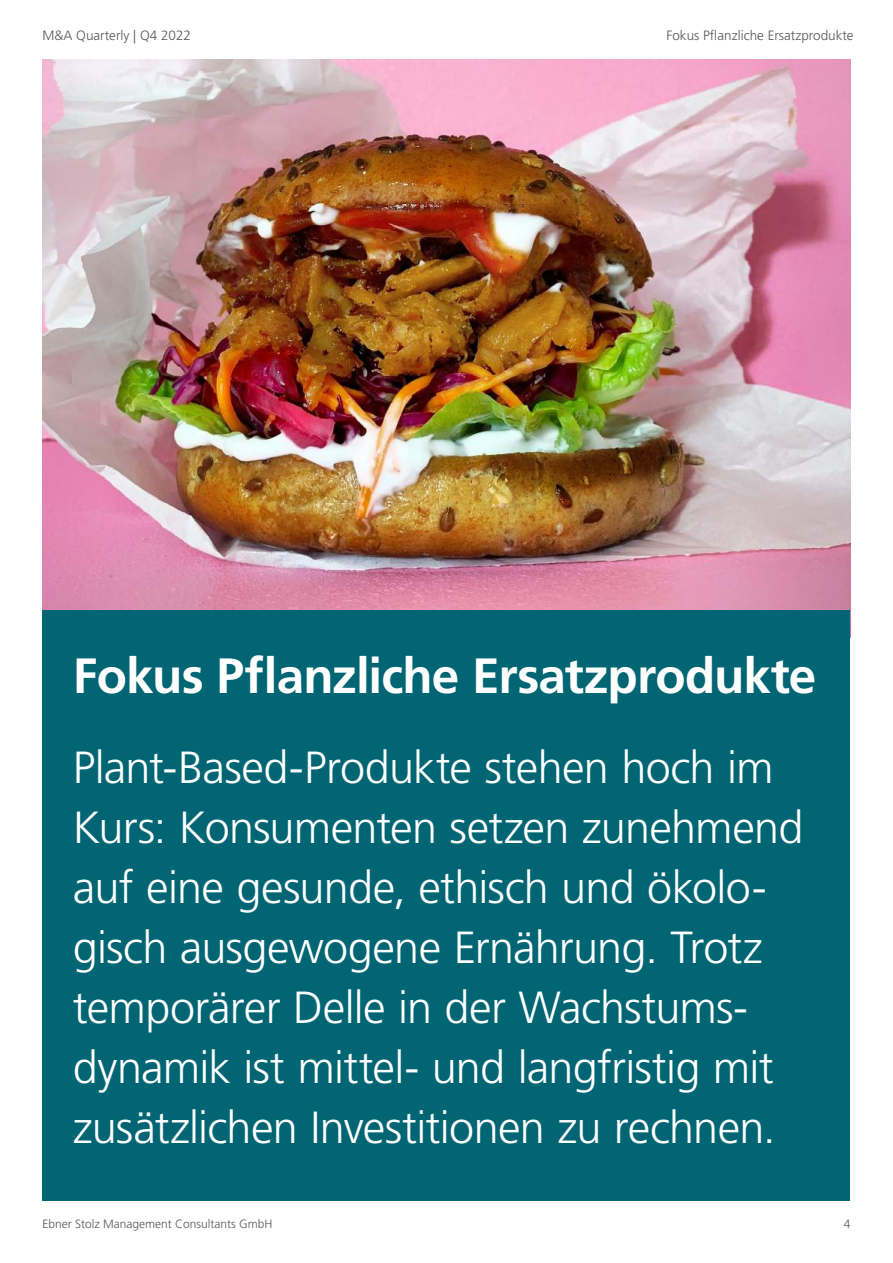
<style>
.page{position:relative;width:893px;height:1263px;background:#fff}
.page>*{position:absolute;margin:0;border:0;box-sizing:border-box;transform-origin:0 0}
.t1{font:700 49.5px "Frutiger LT Std";letter-spacing:-.02em;color:#fff}
.t2{font:300 45px/60px "Frutiger LT Std";letter-spacing:-.015em;color:#fff}
.t3{font:300 13.5px "Frutiger LT Std";color:#575756}
.t4{font:300 12px "Frutiger LT Std";color:#575756}
</style>
<div class="page">
<img style="left:43px;top:60px;width:807px;height:551px">
<div style="left:43px;top:611px;width:807px;height:590px;background:#016573"></div>
<p class="t3" style="left:43px;top:28px;width:150px">M&amp;A Quarterly | Q4 2022</p>
<p class="t3" style="left:666px;top:28px;width:189px">Fokus Pflanzliche Ersatzprodukte</p>
<p class="t1" style="left:73px;top:647px;width:745px">Fokus Pflanzliche Ersatzprodukte</p>
<p class="t2" style="left:73px;top:738px;width:732px">Plant-Based-Produkte stehen hoch im Kurs: Konsumenten setzen zunehmend auf eine gesunde, ethisch und ökolo&shy;gisch ausgewogene Ernährung. Trotz temporärer Delle in der Wachstums&shy;dynamik ist mittel- und langfristig mit zusätzlichen Investitionen zu rechnen.</p>
<p class="t4" style="left:43px;top:1217px;width:232px">Ebner Stolz Management Consultants GmbH</p>
<p class="t4" style="left:844px;top:1217px;width:8px">4</p>
</div>
